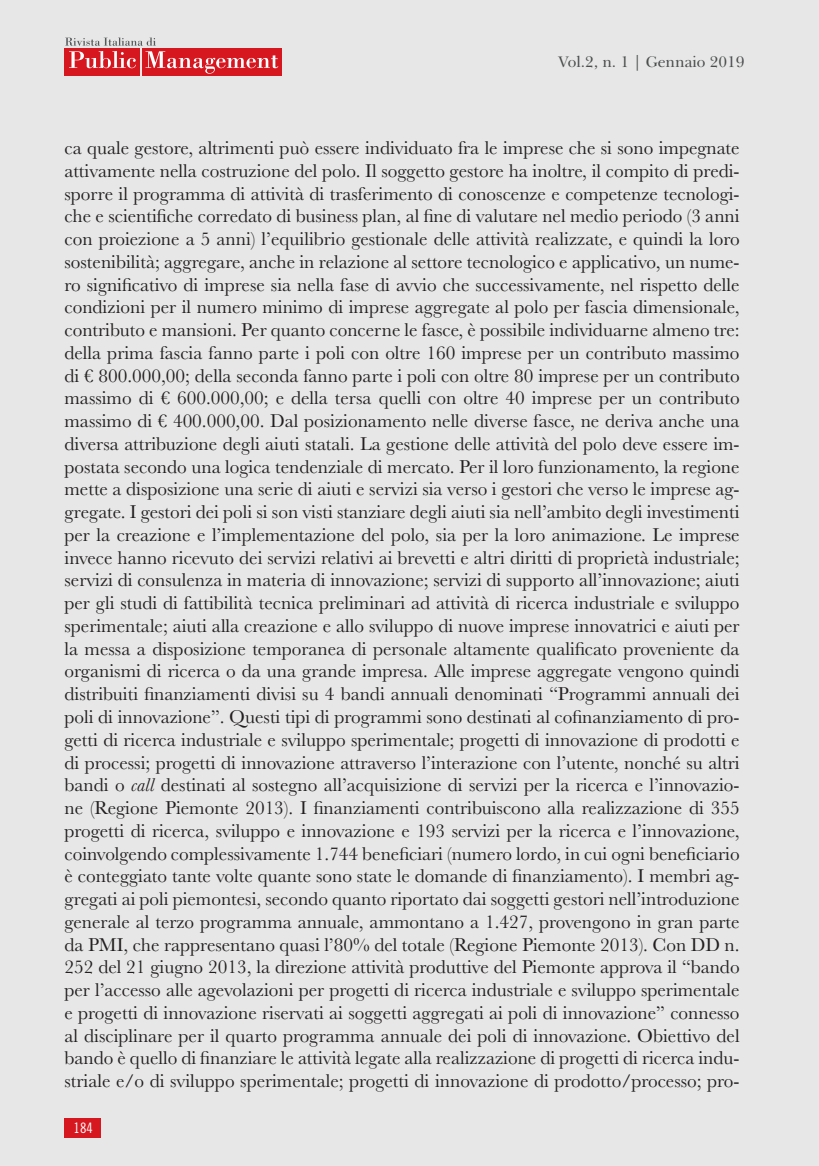
<style>
.page{position:relative;width:819px;height:1166px;background:#e6e7e6}
.page>*{position:absolute;margin:0;border:0;box-sizing:border-box;transform-origin:0 0}
.t1{font:19.25px/22.8px "Baskerville";color:#231f20;text-align:justify}
.t2{font:15.75px "Baskerville BT";color:#4b4c4d}
.t3{font:14.35px "Trade Gothic Cond Eighteen";color:#fff}
.s1{font-style:italic}
</style>
<div class="page">
<div style="left:65px;top:48px;width:75px;height:27px;background:#d7171f"></div>
<div style="left:142px;top:48px;width:139px;height:27px;background:#d7171f"></div>
<svg style="left:65px;top:37px;width:213px;height:37px"></svg>
<div style="left:64px;top:1118px;width:37px;height:20px;background:#d7171f"></div>
<p class="t2" style="left:557px;top:52px;width:188px">Vol.2, n. 1 | Gennaio 2019</p>
<p class="t1" style="left:64px;top:137px;width:676px">ca quale gestore, altrimenti può essere individuato fra le imprese che si sono impegnate attivamente nella costruzione del polo. Il soggetto gestore ha inoltre, il compito di predi&shy;sporre il programma di attività di trasferimento di conoscenze e competenze tecnologi&shy;che e scientifiche corredato di business plan, al fine di valutare nel medio periodo (3 anni con proiezione a 5 anni) l’equilibrio gestionale delle attività realizzate, e quindi la loro sostenibilità; aggregare, anche in relazione al settore tecnologico e applicativo, un nume&shy;ro significativo di imprese sia nella fase di avvio che successivamente, nel rispetto delle condizioni per il numero minimo di imprese aggregate al polo per fascia dimensionale, contributo e mansioni. Per quanto concerne le fasce, è possibile individuarne almeno tre: della prima fascia fanno parte i poli con oltre 160 imprese per un contributo massimo di € 800.000,00; della seconda fanno parte i poli con oltre 80 imprese per un contributo massimo di € 600.000,00; e della tersa quelli con oltre 40 imprese per un contributo massimo di € 400.000,00. Dal posizionamento nelle diverse fasce, ne deriva anche una diversa attribuzione degli aiuti statali. La gestione delle attività del polo deve essere im&shy;postata secondo una logica tendenziale di mercato. Per il loro funzionamento, la regione mette a disposizione una serie di aiuti e servizi sia verso i gestori che verso le imprese ag&shy;gregate. I gestori dei poli si son visti stanziare degli aiuti sia nell’ambito degli investimenti per la creazione e l’implementazione del polo, sia per la loro animazione. Le imprese invece hanno ricevuto dei servizi relativi ai brevetti e altri diritti di proprietà industriale; servizi di consulenza in materia di innovazione; servizi di supporto all’innovazione; aiuti per gli studi di fattibilità tecnica preliminari ad attività di ricerca industriale e sviluppo sperimentale; aiuti alla creazione e allo sviluppo di nuove imprese innovatrici e aiuti per la messa a disposizione temporanea di personale altamente qualificato proveniente da organismi di ricerca o da una grande impresa. Alle imprese aggregate vengono quindi distribuiti finanziamenti divisi su 4 bandi annuali denominati “Programmi annuali dei poli di innovazione”. Questi tipi di programmi sono destinati al cofinanziamento di pro&shy;getti di ricerca industriale e sviluppo sperimentale; progetti di innovazione di prodotti e di processi; progetti di innovazione attraverso l’interazione con l’utente, nonché su altri bandi o <span class="s1">call</span> destinati al sostegno all’acquisizione di servizi per la ricerca e l’innovazio&shy;ne (Regione Piemonte 2013). I finanziamenti contribuiscono alla realizzazione di 355 progetti di ricerca, sviluppo e innovazione e 193 servizi per la ricerca e l’innovazione, coinvolgendo complessivamente 1.744 beneficiari (numero lordo, in cui ogni beneficiario è conteggiato tante volte quante sono state le domande di finanziamento). I membri ag&shy;gregati ai poli piemontesi, secondo quanto riportato dai soggetti gestori nell’introduzione generale al terzo programma annuale, ammontano a 1.427, provengono in gran parte da PMI, che rappresentano quasi l’80% del totale (Regione Piemonte 2013). Con DD n.<br>252 del 21 giugno 2013, la direzione attività produttive del Piemonte approva il “bando per l’accesso alle agevolazioni per progetti di ricerca industriale e sviluppo sperimentale e progetti di innovazione riservati ai soggetti aggregati ai poli di innovazione” connesso al disciplinare per il quarto programma annuale dei poli di innovazione. Obiettivo del bando è quello di finanziare le attività legate alla realizzazione di progetti di ricerca indu&shy;striale e/o di sviluppo sperimentale; progetti di innovazione di prodotto/processo; pro-</p>
<p class="t3" style="left:74px;top:1120px;width:21px">184</p>
</div>
